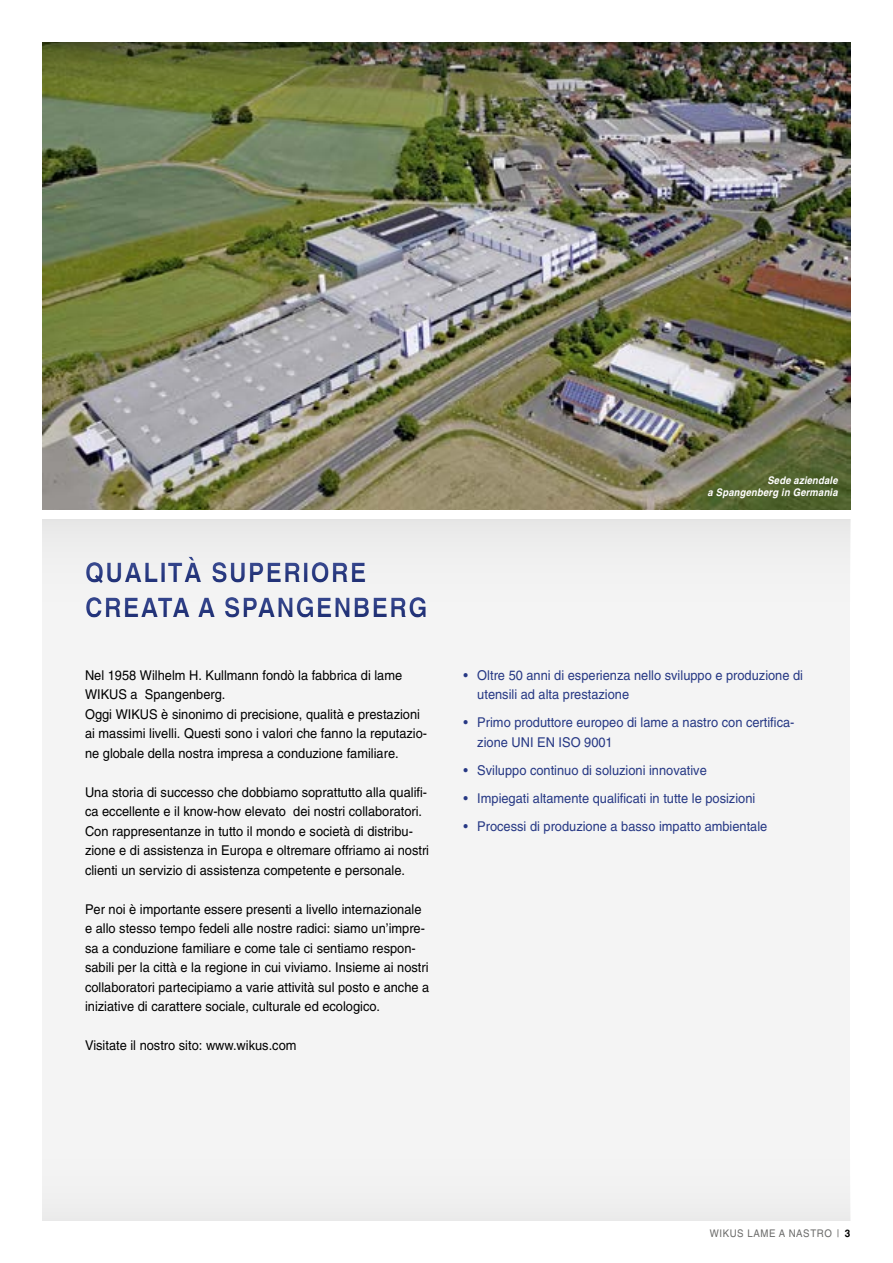
<style>
.page{position:relative;width:893px;height:1263px;background:#fff}
.page>*{position:absolute;margin:0;border:0;box-sizing:border-box;transform-origin:0 0}
.t1{font:700 27px/34.5px "Helvetica";letter-spacing:.06em;color:#263884;scale:.9 1}
.t2{font:13.5px/19.5px "Helvetica";color:#000;scale:.95 1}
.t3{font:13.5px/19.5px "Helvetica";color:#263884;scale:.95 1}
.t4{font:italic 700 10.5px/12.6px "Helvetica";letter-spacing:.02em;color:#fff;text-align:right;scale:.9 1}
.t5{font:10.5px "Helvetica";letter-spacing:.06em;color:#6b6b6a;scale:.92 1}
.s1{font-weight:700;color:#000}
</style>
<div class="page">
<div style="left:43px;top:43px;width:807px;height:1177px;background:#f4f4f4"></div>
<img style="left:43px;top:116px;width:807px;height:394px">
<img style="left:43px;top:43px;width:807px;height:73px">
<div style="left:43px;top:519px;width:807px;height:85px;background:#efefef"></div>
<div style="left:64px;top:535px;width:376px;height:89px;background:#ededed"></div>
<div style="left:71px;top:551px;width:378px;height:90px;background:#000;opacity:.25"></div>
<div style="left:0;top:510px;width:893px;height:9px;background:#fff"></div>
<h1 class="t1" style="left:85px;top:555px;width:382px">QUALITÀ SUPERIORE<br>CREATA A SPANGENBERG</h1>
<p class="t2" style="left:85px;top:665px;width:362px">Nel 1958 Wilhelm H. Kullmann fondò la fabbrica di lame WIKUS a Spangenberg.<br>Oggi WIKUS è sinonimo di precisione, qualità e prestazioni ai massimi livelli. Questi sono i valori che fanno la reputazio&shy;ne globale della nostra impresa a conduzione familiare.</p>
<p class="t2" style="left:85px;top:782px;width:364px">Una storia di successo che dobbiamo soprattutto alla qualifi&shy;ca eccellente e il know-how elevato dei nostri collaboratori.<br>Con rappresentanze in tutto il mondo e società di distribu&shy;zione e di assistenza in Europa e oltremare offriamo ai nostri clienti un servizio di assistenza competente e personale.</p>
<p class="t2" style="left:85px;top:899px;width:364px">Per noi è importante essere presenti a livello internazionale e allo stesso tempo fedeli alle nostre radici: siamo un’impre&shy;sa a conduzione familiare e come tale ci sentiamo respon&shy;sabili per la città e la regione in cui viviamo. Insieme ai nostri collaboratori partecipiamo a varie attività sul posto e anche a iniziative di carattere sociale, culturale ed ecologico.</p>
<p class="t2" style="left:85px;top:1036px;width:224px">Visitate il nostro sito: www.wikus.com</p>
<p class="t4" style="left:708px;top:473px;width:146px">Sede aziendale<br>a Spangenberg in Germania</p>
<p class="t3" style="left:477px;top:665px;width:344px;text-indent:-14px">• Oltre 50 anni di esperienza nello sviluppo e produzione di utensili ad alta prestazione</p>
<p class="t3" style="left:477px;top:713px;width:335px;text-indent:-14px">• Primo produttore europeo di lame a nastro con certifica&shy;zione UNI EN ISO 9001</p>
<p class="t3" style="left:463px;top:760px;width:258px">• Sviluppo continuo di soluzioni innovative</p>
<p class="t3" style="left:463px;top:788px;width:309px">• Impiegati altamente qualificati in tutte le posizioni</p>
<p class="t3" style="left:463px;top:816px;width:321px">• Processi di produzione a basso impatto ambientale</p>
<p class="t5" style="left:710px;top:1227px;width:154px">WIKUS LAME A NASTRO | <span class="s1">3</span></p>
</div>
